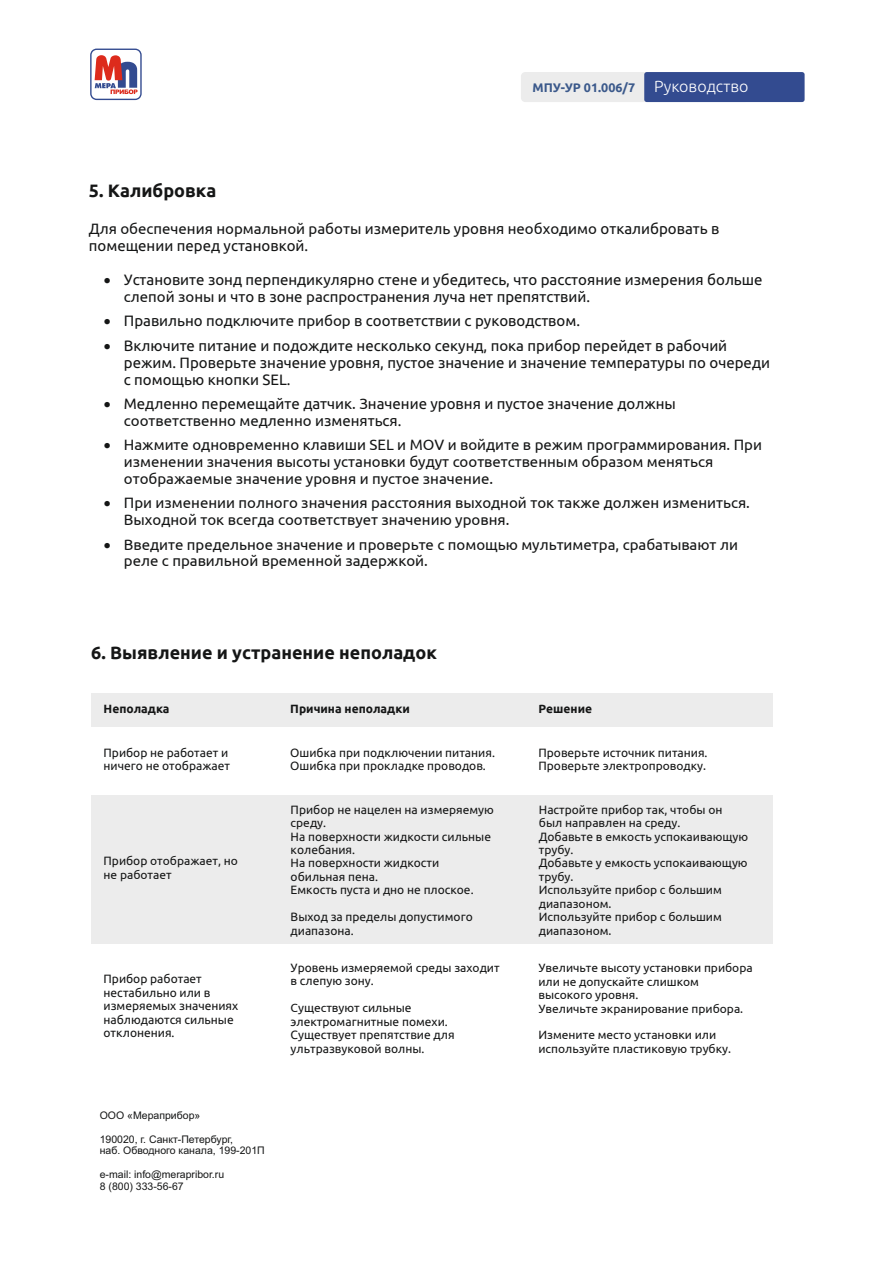
<style>
.page{position:relative;width:893px;height:1263px;background:#fff}
.page>*{position:absolute;margin:0;border:0;box-sizing:border-box;transform-origin:0 0}
.t1{font:700 18px "Ubuntu";color:#151616}
.t2{font:15px/16.8px "Ubuntu";color:#151616}
.t3{font:700 12.45px "Ubuntu";color:#3b598b}
.t4{font:12px/13.5px "Ubuntu";color:#151616}
.t5{font:700 12px "Ubuntu";color:#151616}
.t6{font:10.5px/11.7px "Arial";color:#151616}
.s1{font-weight:300;font-size:16.05px;color:#fff}
.s2{font-style:inherit}
</style>
<div class="page">
<div style="left:521px;top:72px;width:228px;height:30px;background:#ececec;border-radius:4px"></div>
<svg style="left:90px;top:49px;width:52px;height:51px"></svg>
<div style="left:644px;top:72px;width:161px;height:30px;background:#334b90;border-radius:3px"></div>
<div style="left:91px;top:693px;width:186px;height:34px;background:#ececec"></div>
<div style="left:277px;top:693px;width:249px;height:34px;background:#ececec"></div>
<div style="left:526px;top:693px;width:246px;height:34px;background:#ececec"></div>
<div style="left:91px;top:795px;width:186px;height:149px;background:#ececec"></div>
<div style="left:277px;top:795px;width:249px;height:149px;background:#ececec"></div>
<div style="left:526px;top:795px;width:246px;height:149px;background:#ececec"></div>
<p class="t3" style="left:533px;top:80px;width:217px">МПУ-УР 01.006/7 <span class="s1">Руководство</span></p>
<p class="t1" style="left:89px;top:179px;width:129px">5. Калибровка</p>
<p class="t2" style="left:89px;top:220px;width:632px">Для обеспечения нормальной работы измеритель уровня необходимо откалибровать в помещении перед установкой.</p>
<p class="t2" style="left:124px;top:272px;width:640px;text-indent:-20px">• Установите зонд перпендикулярно стене и убедитесь, что расстояние измерения больше слепой зоны и что в зоне распространения луча нет препятствий.</p>
<p class="t2" style="left:104px;top:313px;width:478px">• Правильно подключите прибор в соответствии с руководством.</p>
<p class="t2" style="left:124px;top:338px;width:648px;text-indent:-20px">• Включите питание и подождите несколько секунд, пока прибор перейдет в рабочий режим. Проверьте значение уровня, пустое значение и значение температуры по очереди с помощью кнопки SEL.</p>
<p class="t2" style="left:124px;top:396px;width:554px;text-indent:-20px">• Медленно перемещайте датчик. Значение уровня и пустое значение должны соответственно медленно изменяться.</p>
<p class="t2" style="left:124px;top:436px;width:640px;text-indent:-20px">• Нажмите одновременно клавиши SEL и MOV и войдите в режим программирования. При изменении значения высоты установки будут соответственным образом меняться отображаемые значение уровня и пустое значение.</p>
<p class="t2" style="left:124px;top:494px;width:627px;text-indent:-20px">• При изменении полного значения расстояния выходной ток также должен измениться.<br>Выходной ток всегда соответствует значению уровня.</p>
<p class="t2" style="left:124px;top:535px;width:616px;text-indent:-20px">• Введите предельное значение и проверьте с помощью мультиметра, срабатывают ли реле с правильной временной задержкой.</p>
<p class="t1" style="left:91px;top:642px;width:347px"><span class="s2">6</span>. Выявление и устранение неполадок</p>
<p class="t5" style="left:104px;top:701px;width:68px">Неполадка</p>
<p class="t5" style="left:290px;top:701px;width:121px">Причина неполадки</p>
<p class="t5" style="left:538px;top:701px;width:55px">Решение</p>
<p class="t4" style="left:104px;top:747px;width:128px">Прибор не работает и ничего не отображает</p>
<p class="t4" style="left:290px;top:746px;width:206px">Ошибка при подключении питания.<br>Ошибка при прокладке проводов.</p>
<p class="t4" style="left:538px;top:746px;width:171px">Проверьте источник питания.<br>Проверьте электропроводку.</p>
<p class="t4" style="left:104px;top:855px;width:136px">Прибор отображает, но не работает</p>
<p class="t4" style="left:291px;top:803px;width:205px">Прибор не нацелен на измеряемую среду.<br>На поверхности жидкости сильные колебания.<br>На поверхности жидкости обильная пена.<br>Емкость пуста и дно не плоское.</p>
<p class="t4" style="left:291px;top:911px;width:184px">Выход за пределы допустимого диапазона.</p>
<p class="t4" style="left:104px;top:973px;width:136px">Прибор работает нестабильно или в измеряемых значениях наблюдаются сильные отклонения.</p>
<p class="t4" style="left:291px;top:962px;width:211px">Уровень измеряемой среды заходит в слепую зону.</p>
<p class="t4" style="left:291px;top:1001px;width:165px">Существуют сильные электромагнитные помехи.<br>Существует препятствие для ультразвуковой волны.</p>
<p class="t6" style="left:100px;top:1111px;width:102px">ООО «Мераприбор»</p>
<p class="t6" style="left:100px;top:1134px;width:167px">190020, г. Санкт-Петербург,<br>наб. Обводного канала, 199-201П</p>
<p class="t6" style="left:100px;top:1169px;width:126px">e-mail: info@merapribor.ru<br>8 (800) 333-56-67</p>
<p class="t4" style="left:539px;top:803px;width:211px">Настройте прибор так, чтобы он был направлен на среду.<br>Добавьте в емкость успокаивающую трубу.<br>Добавьте у емкость успокаивающую трубу.<br>Используйте прибор с большим диапазоном.<br>Используйте прибор с большим диапазоном.</p>
<p class="t4" style="left:538px;top:961px;width:216px">Увеличьте высоту установки прибора или не допускайте слишком высокого уровня.<br>Увеличьте экранирование прибора.</p>
<p class="t4" style="left:538px;top:1028px;width:194px">Измените место установки или используйте пластиковую трубку.</p>
</div>
